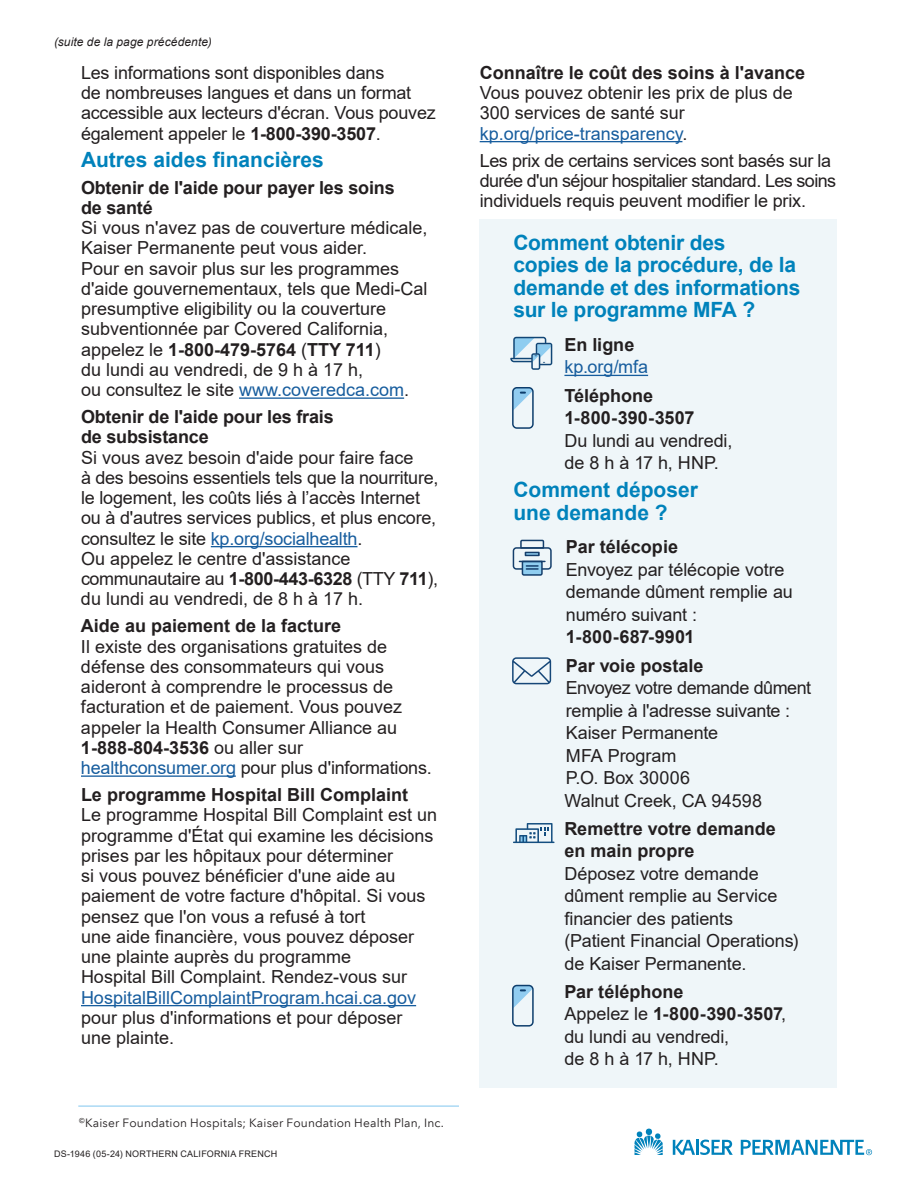
<style>
.page{position:relative;width:918px;height:1188px;background:#fff}
.page>*{position:absolute;margin:0;border:0;box-sizing:border-box;transform-origin:0 0}
.t1{font:700 21px/22.5px "Arial";letter-spacing:-.005em;color:#0082bb}
.t2{font:18px/20.2px "Arial";color:#231f20}
.t3{font:700 18px/20.2px "Arial";color:#231f20}
.t4{font:18px/20.2px "Arial";letter-spacing:-.02em;color:#231f20}
.t5{font:18px/22.5px "Arial";letter-spacing:-.025em;color:#231f20}
.t6{font:18px "Arial";letter-spacing:-.005em;color:#175d9e}
.t7{font:12px "Avenir Next LT Pro";letter-spacing:.015em;color:#231f20}
.t8{font:italic 12px "Arial";letter-spacing:.01em;color:#231f20}
.t9{font:9px "Arial";letter-spacing:.025em;color:#231f20}
.s1{font-weight:700}
.s2{color:#175d9e}
</style>
<div class="page">
<svg style="left:634px;top:1129px;width:29px;height:26px"></svg>
<svg style="left:673px;top:1140px;width:60px;height:15px"></svg>
<svg style="left:741px;top:1140px;width:131px;height:15px"></svg>
<hr style="left:239px;top:397px;width:165px;height:2px;background:#175d9e">
<hr style="left:211px;top:546px;width:146px;height:1px;background:#175d9e">
<hr style="left:81px;top:775px;width:155px;height:2px;background:#175d9e">
<hr style="left:81px;top:1005px;width:335px;height:1px;background:#175d9e">
<div style="left:480px;top:219px;width:357px;height:869px;background:#eff6f9"></div>
<hr style="left:564px;top:375px;width:84px;height:1px;background:#175d9e">
<svg style="left:513px;top:823px;width:42px;height:20px"></svg>
<svg style="left:512px;top:387px;width:22px;height:42px"></svg>
<svg style="left:512px;top:657px;width:39px;height:27px"></svg>
<svg style="left:510px;top:337px;width:42px;height:33px"></svg>
<div style="left:513px;top:547px;width:39px;height:23px;border:2px solid #143e6b;border-radius:3px"></div>
<svg style="left:519px;top:539px;width:26px;height:10px"></svg>
<svg style="left:519px;top:560px;width:26px;height:16px"></svg>
<div style="left:525px;top:552px;width:15px;height:4px;border:2px solid #143e6b"></div>
<hr style="left:78px;top:1106px;width:381px;height:1px;background:#8fcdf0">
<svg style="left:512px;top:985px;width:22px;height:42px"></svg>
<hr style="left:480px;top:141px;width:202px;height:1px;background:#175d9e">
<p class="t8" style="left:54px;top:34px;width:159px">(suite de la page précédente)</p>
<p class="t2" style="left:81px;top:62px;width:356px">Les informations sont disponibles dans<br>de nombreuses langues et dans un format accessible aux lecteurs d'écran. Vous pouvez également appeler le <span class="s1">1-800-390-3507</span>.</p>
<h2 class="t1" style="left:81px;top:148px;width:244px">Autres aides financières</h2>
<h3 class="t3" style="left:81px;top:177px;width:315px">Obtenir de l'aide pour payer les soins de santé</h3>
<p class="t2" style="left:81px;top:218px;width:348px">Si vous n'avez pas de couverture médicale, Kaiser Permanente peut vous aider.<br>Pour en savoir plus sur les programmes d'aide gouvernementaux, tels que Medi-Cal presumptive eligibility ou la couverture subventionnée par Covered California, appelez le <span class="s1">1-800-479-5764</span> (<span class="s1">TTY 711</span>)<br>du lundi au vendredi, de 9 h à 17 h,<br>ou consultez le site <span class="s2">www.coveredca.com</span>.</p>
<h3 class="t3" style="left:81px;top:407px;width:254px">Obtenir de l'aide pour les frais de subsistance</h3>
<p class="t2" style="left:81px;top:447px;width:359px">Si vous avez besoin d'aide pour faire face<br>à des besoins essentiels tels que la nourriture, le logement, les coûts liés à l’accès Internet ou à d'autres services publics, et plus encore, consultez le site <span class="s2">kp.org/socialhealth</span>.<br>Ou appelez le centre d'assistance communautaire au <span class="s1">1-800-443-6328</span> (TTY <span class="s1">711</span>), du lundi au vendredi, de 8 h à 17 h.</p>
<h3 class="t3" style="left:81px;top:616px;width:262px">Aide au paiement de la facture</h3>
<p class="t2" style="left:81px;top:636px;width:352px">Il existe des organisations gratuites de défense des consommateurs qui vous aideront à comprendre le processus de facturation et de paiement. Vous pouvez appeler la Health Consumer Alliance au <span class="s1">1-888-804-3536</span> ou aller sur <span class="s2">healthconsumer.org</span> pour plus d'informations.</p>
<h3 class="t3" style="left:81px;top:785px;width:329px">Le programme Hospital Bill Complaint</h3>
<p class="t2" style="left:81px;top:805px;width:358px">Le programme Hospital Bill Complaint est un programme d'État qui examine les décisions prises par les hôpitaux pour déterminer<br>si vous pouvez bénéficier d'une aide au paiement de votre facture d'hôpital. Si vous pensez que l'on vous a refusé à tort<br>une aide financière, vous pouvez déposer une plainte auprès du programme<br>Hospital Bill Complaint. Rendez-vous sur <span class="s2">HospitalBillComplaintProgram.hcai.ca.gov </span>pour plus d'informations et pour déposer<br>une plainte.</p>
<p class="t7" style="left:79px;top:1116px;width:366px"><sup>©</sup>Kaiser Foundation Hospitals; Kaiser Foundation Health Plan, Inc.</p>
<p class="t9" style="left:54px;top:1147px;width:225px">DS-1946 (05-24) NORTHERN CALIFORNIA FRENCH</p>
<h3 class="t3" style="left:480px;top:63px;width:327px">Connaître le coût des soins à l'avance</h3>
<p class="t2" style="left:480px;top:83px;width:315px">Vous pouvez obtenir les prix de plus de<br>300 services de santé sur <span class="s2">kp.org/price-transparency</span>.</p>
<p class="t4" style="left:480px;top:150px;width:358px">Les prix de certains services sont basés sur la durée d'un séjour hospitalier standard. Les soins individuels requis peuvent modifier le prix.</p>
<h2 class="t1" style="left:513px;top:231px;width:288px">Comment obtenir des<br>copies de la procédure, de la demande et des informations sur le programme MFA ?</h2>
<h3 class="t3" style="left:564px;top:335px;width:71px">En ligne</h3>
<p class="t6" style="left:564px;top:355px;width:85px">kp.org/mfa</p>
<h3 class="t3" style="left:564px;top:385px;width:90px">Téléphone</h3>
<p class="t3" style="left:564px;top:408px;width:132px">1-800-390-3507</p>
<p class="t2" style="left:564px;top:429px;width:169px;line-height:22.5px">Du lundi au vendredi, de 8 h à 17 h, HNP.</p>
<h2 class="t1" style="left:513px;top:479px;width:186px">Comment déposer une demande ?</h2>
<h3 class="t3" style="left:566px;top:537px;width:114px">Par télécopie</h3>
<p class="t2" style="left:566px;top:558px;width:228px;line-height:22.5px">Envoyez par télécopie votre demande dûment remplie au numéro suivant :<br><span class="s1">1-800-687-9901</span></p>
<h3 class="t3" style="left:566px;top:655px;width:139px">Par voie postale</h3>
<p class="t5" style="left:566px;top:676px;width:247px">Envoyez votre demande dûment remplie à l'adresse suivante :</p>
<p class="t2" style="left:566px;top:721px;width:154px;line-height:22.5px">Kaiser Permanente<br>MFA Program</p>
<p class="t2" style="left:566px;top:768px;width:126px">P.O. Box 30006</p>
<p class="t2" style="left:564px;top:790px;width:199px">Walnut Creek, CA 94598</p>
<h3 class="t3" style="left:564px;top:817px;width:213px;line-height:22.5px">Remettre votre demande en main propre</h3>
<p class="t2" style="left:564px;top:862px;width:236px;line-height:22.5px">Déposez votre demande dûment remplie au Service financier des patients<br>(Patient Financial Operations) de Kaiser Permanente.</p>
<h3 class="t3" style="left:564px;top:982px;width:120px">Par téléphone</h3>
<p class="t2" style="left:564px;top:1003px;width:223px;line-height:22.5px">Appelez le <span class="s1">1-800-390-3507</span>, du lundi au vendredi,<br>de 8 h à 17 h, HNP.</p>
</div>
